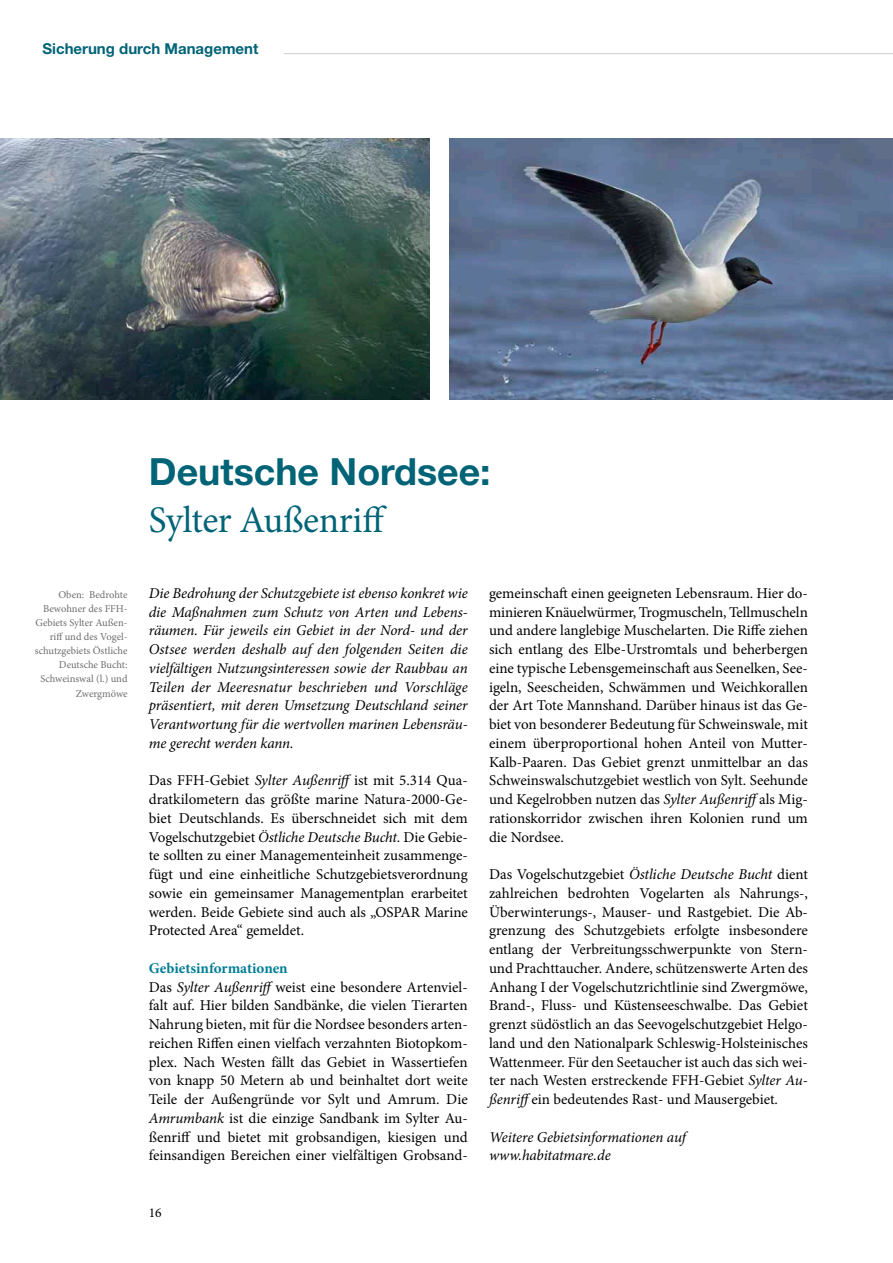
<style>
.page{position:relative;width:893px;height:1263px;background:#fff}
.page>*{position:absolute;margin:0;border:0;box-sizing:border-box;transform-origin:0 0}
.t1{font:700 37.5px "Helvetica Neue";color:#006376}
.t2{font:37.5px "Minion Pro";letter-spacing:-.01em;color:#006376}
.t3{font:15px/18.8px "Minion Pro";color:#000;text-align:justify}
.t4{font:italic 15px/18.8px "Minion Pro";letter-spacing:-.005em;color:#000;text-align:justify}
.t5{font:700 15px "Helvetica Neue";color:#006376}
.t6{font:13.5px "Minion Pro";color:#000}
.t7{font:10.5px/14.1px "Minion Pro";color:#6e6e6d;text-align:right}
.s1{font-style:italic}
.s2{font-weight:700;color:#007d95}
</style>
<div class="page">
<img style="left:449px;top:138px;width:444px;height:261px">
<img style="left:0;top:138px;width:430px;height:261px">
<hr style="left:284px;top:53px;width:609px;height:1px;background:#cfcfd0">
<p class="t5" style="left:43px;top:39px;width:217px">Sicherung durch Management</p>
<p class="t7" style="left:35px;top:587px;width:94px">Oben: Bedrohte<br>Bewohner des FFH-<br>Gebiets Sylter Außen&shy;riff und des Vogel&shy;schutzgebiets Östliche<br>Deutsche Bucht:<br>Schweinswal (l.) und<br>Zwergmöwe</p>
<h1 class="t1" style="left:149px;top:449px;width:343px">Deutsche Nordsee:</h1>
<h1 class="t2" style="left:149px;top:495px;width:239px">Sylter Außenriff</h1>
<p class="t4" style="left:149px;top:584px;width:320px">Die Bedrohung der Schutzgebiete ist ebenso konkret wie die Maßnahmen zum Schutz von Arten und Lebens&shy;räumen. Für jeweils ein Gebiet in der Nord- und der Ostsee werden deshalb auf den folgenden Seiten die vielfältigen Nutzungsinteressen sowie der Raubbau an Teilen der Meeresnatur beschrieben und Vorschläge präsentiert, mit deren Umsetzung Deutschland seiner Verantwortung für die wertvollen marinen Lebensräu&shy;me gerecht werden kann.</p>
<p class="t3" style="left:149px;top:771px;width:320px">Das FFH-Gebiet <span class="s1">Sylter Außenriff</span>ist mit 5.314 Qua&shy;dratkilometern das größte marine Natura-2000-Ge&shy;biet Deutschlands. Es überschneidet sich mit dem Vogelschutzgebiet <span class="s1">Östliche Deutsche Bucht</span>. Die Gebie&shy;te sollten zu einer Managementeinheit zusammenge&shy;fügt und eine einheitliche Schutzgebietsverordnung sowie ein gemeinsamer Managementplan erarbeitet werden. Beide Gebiete sind auch als „OSPAR Marine Protected Area“ gemeldet.</p>
<p class="t3" style="left:149px;top:959px;width:320px;text-align:left"><span class="s2">Gebietsinformationen<br></span>Das <span class="s1">Sylter Außenriff</span>weist eine besondere Artenviel&shy;falt auf. Hier bilden Sandbänke, die vielen Tierarten Nahrung bieten, mit für die Nordsee besonders arten&shy;reichen Riffen einen vielfach verzahnten Biotopkom&shy;plex. Nach Westen fällt das Gebiet in Wassertiefen von knapp 50 Metern ab und beinhaltet dort weite Teile der Außengründe vor Sylt und Amrum. Die <span class="s1">Amrumbank</span> ist die einzige Sandbank im Sylter Au&shy;ßenriff und bietet mit grobsandigen, kiesigen und feinsandigen Bereichen einer vielfältigen Grobsand-</p>
<p class="t6" style="left:149px;top:1203px;width:14px">16</p>
<p class="t3" style="left:489px;top:584px;width:320px">gemeinschaft einen geeigneten Lebensraum. Hier do&shy;minieren Knäuelwürmer, Trogmuscheln, Tellmuscheln und andere langlebige Muschelarten. Die Riffe ziehen sich entlang des Elbe-Urstromtals und beherbergen eine typische Lebensgemeinschaft aus Seenelken, See&shy;igeln, Seescheiden, Schwämmen und Weichkorallen der Art Tote Mannshand. Darüber hinaus ist das Ge&shy;biet von besonderer Bedeutung für Schweinswale, mit einem überproportional hohen Anteil von Mutter-Kalb-Paaren. Das Gebiet grenzt unmittelbar an das Schweinswalschutzgebiet westlich von Sylt. Seehunde und Kegelrobben nutzen das <span class="s1">Sylter Außenriff</span>als Mig&shy;rationskorridor zwischen ihren Kolonien rund um die Nordsee.</p>
<p class="t3" style="left:489px;top:865px;width:320px">Das Vogelschutzgebiet <span class="s1">Östliche Deutsche Bucht</span> dient zahlreichen bedrohten Vogelarten als Nahrungs-, Überwinterungs-, Mauser- und Rastgebiet. Die Ab&shy;grenzung des Schutzgebiets erfolgte insbesondere entlang der Verbreitungsschwerpunkte von Stern&shy;und Prachttaucher. Andere, schützenswerte Arten des Anhang I der Vogelschutzrichtlinie sind Zwergmöwe, Brand-, Fluss- und Küstenseeschwalbe. Das Gebiet grenzt südöstlich an das Seevogelschutzgebiet Helgo&shy;land und den Nationalpark Schleswig-Holsteinisches Wattenmeer. Für den Seetaucher ist auch das sich wei&shy;ter nach Westen erstreckende FFH-Gebiet <span class="s1">Sylter Au&shy;ßenriff</span>ein bedeutendes Rast- und Mausergebiet.</p>
<p class="t4" style="left:489px;top:1127px;width:198px">Weitere Gebietsinformationen auf www.habitatmare.de</p>
</div>
